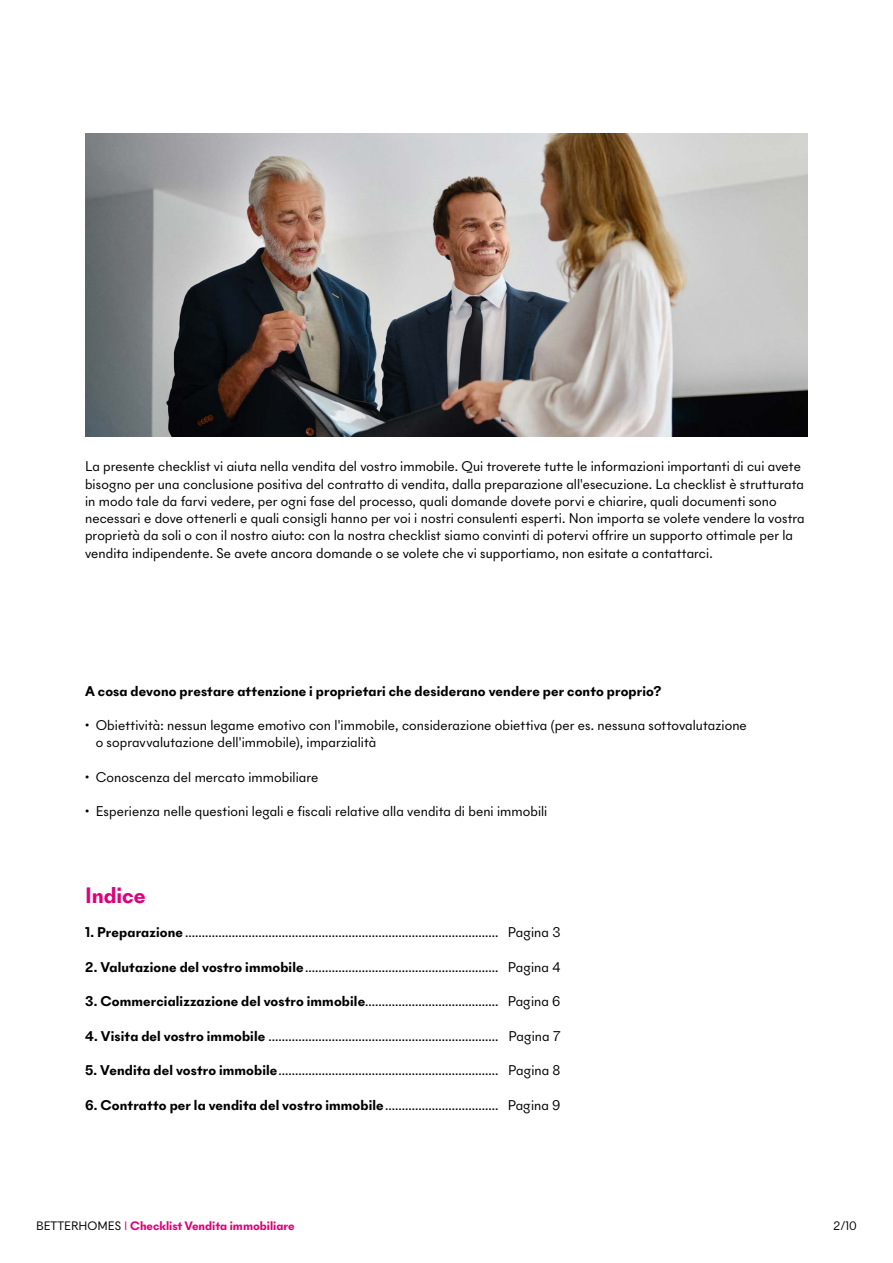
<style>
.page{position:relative;width:893px;height:1263px;background:#fff}
.page>*{position:absolute;margin:0;border:0;box-sizing:border-box;transform-origin:0 0}
.t1{font:700 22.5px "New Panam Skyline";color:#de007d}
.t2{font:14.25px/17.2px "New Panam Skyline";letter-spacing:.005em;color:#000}
.t3{font:700 14.25px "New Panam Skyline";letter-spacing:.01em;color:#000}
.t4{font:700 12.3px "New Panam Skyline";color:#de007d}
.t5{font:12.3px "New Panam Skyline";color:#000}
.s1{font-weight:700}
.s2{font-weight:400;color:#000}
.s3{font-weight:400}
</style>
<div class="page">
<img style="left:85px;top:134px;width:723px;height:303px">
<p class="t2" style="left:85px;top:458px;width:721px">La presente checklist vi aiuta nella vendita del vostro immobile. Qui troverete tutte le informazioni importanti di cui avete bisogno per una conclusione positiva del contratto di vendita, dalla preparazione all'esecuzione. La checklist è strutturata in modo tale da farvi vedere, per ogni fase del processo, quali domande dovete porvi e chiarire, quali documenti sono necessari e dove ottenerli e quali consigli hanno per voi i nostri consulenti esperti. Non importa se volete vendere la vostra proprietà da soli o con il nostro aiuto: con la nostra checklist siamo convinti di potervi offrire un supporto ottimale per la vendita indipendente. Se avete ancora domande o se volete che vi supportiamo, non esitate a contattarci.</p>
<p class="t3" style="left:85px;top:681px;width:578px">A cosa devono prestare attenzione i proprietari che desiderano vendere per conto proprio?</p>
<p class="t2" style="left:96px;top:716px;width:653px;text-indent:-11px"><sup>•</sup> Obiettività: nessun legame emotivo con l'immobile, considerazione obiettiva (per es. nessuna sottovalutazione o sopravvalutazione dell'immobile), imparzialità</p>
<p class="t2" style="left:85px;top:768px;width:235px"><sup>•</sup> Conoscenza del mercato immobiliare</p>
<p class="t2" style="left:85px;top:803px;width:464px"><sup>•</sup> Esperienza nelle questioni legali e fiscali relative alla vendita di beni immobili</p>
<h1 class="t1" style="left:85px;top:880px;width:62px">Indice</h1>
<p class="t2" style="left:85px;top:923px;width:477px"><span class="s1">1. Preparazione</span> .............................................................................................. Pagina 3</p>
<p class="t2" style="left:85px;top:958px;width:477px"><span class="s1">2. Valutazione del vostro immobile</span>.......................................................... Pagina 4</p>
<p class="t2" style="left:85px;top:992px;width:477px"><span class="s1">3. Commercializzazione del vostro immobile</span>........................................ Pagina 6</p>
<p class="t2" style="left:85px;top:1027px;width:477px"><span class="s1">4. Visita del vostro immobile</span> ..................................................................... Pagina 7</p>
<p class="t2" style="left:85px;top:1061px;width:477px"><span class="s1">5. Vendita del vostro immobile</span>.................................................................. Pagina 8</p>
<p class="t2" style="left:85px;top:1096px;width:477px"><span class="s1">6. Contratto per la vendita del vostro immobile</span>.................................. Pagina 9</p>
<p class="t4" style="left:36px;top:1218px;width:260px"><span class="s2">BETTERHOMES</span> <span class="s3">I</span> Checklist Vendita immobiliare</p>
<p class="t5" style="left:833px;top:1218px;width:25px">2/10</p>
</div>
